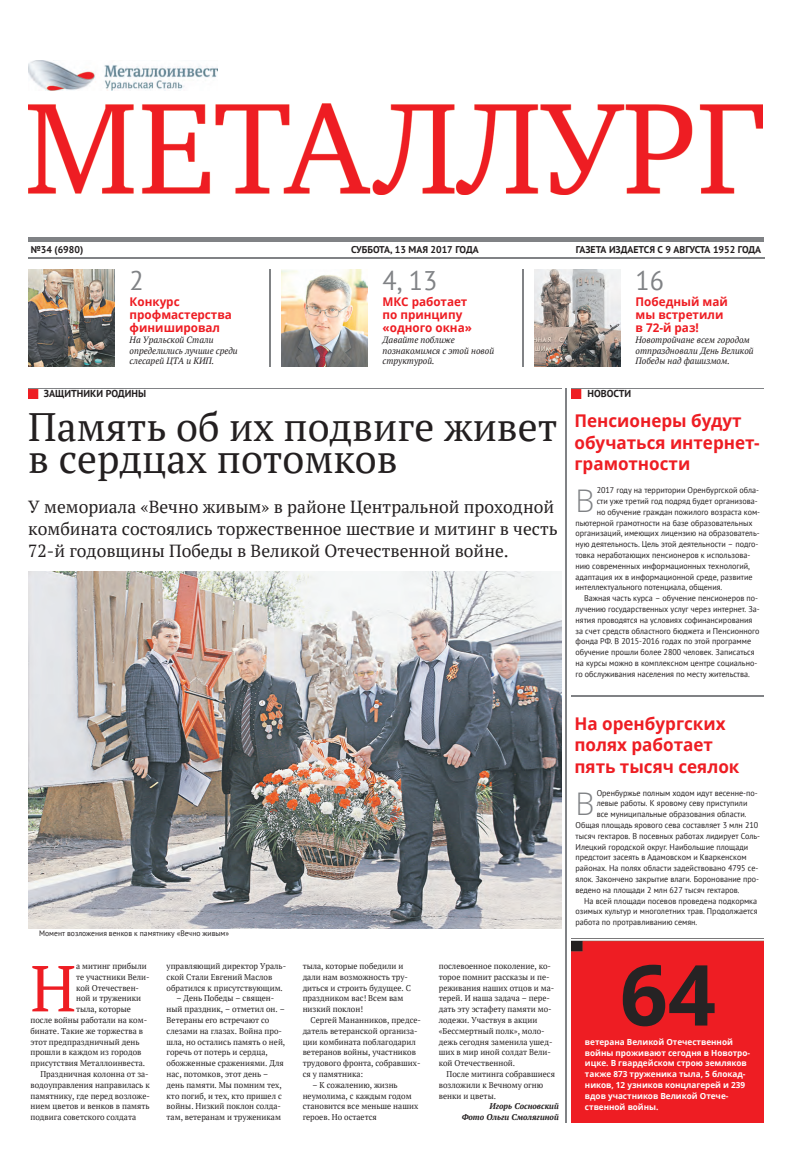
<style>
.page{position:relative;width:794px;height:1157px;background:#fff}
.page>*{position:absolute;margin:0;border:0;box-sizing:border-box;transform-origin:0 0}
.t1{font:700 84.2px "Open Sans";color:#262324}
.t2{font:64.8px "PT Serif";color:#ee1d23;scale:.96 1}
.t3{font:39.6px/32.4px "PT Serif";color:#231f20}
.t4{font:31.2px "Open Sans";color:#808285;scale:.96 1}
.t5{font:26.9px "PT Sans";color:#808285}
.t6{font:17.5px/21.6px "PT Serif";color:#231f20}
.t7{font:700 17.5px/21.6px "Open Sans";color:#ee1d23}
.t8{font:700 12px/13.2px "Open Sans";color:#ee1d23}
.t9{font:700 10.1px "PT Sans";color:#231f20}
.t10{font:700 9.8px "PT Sans";color:#231f20}
.t11{font:italic 9.1px/10.8px "PT Serif";color:#231f20}
.t12{font:8.4px/10.8px "PT Serif";color:#231f20;scale:.96 1}
.t13{font:8.4px "PT Sans";color:#231f20;scale:.96 1}
.t14{font:700 8.4px/10.8px "Open Sans";color:#fff}
.t15{font:italic 700 8.4px/10.8px "PT Serif";color:#231f20;text-align:right;scale:.96 1}
.t16{font:7.9px "PT Sans";color:#231f20;scale:.96 1}
</style>
<div class="page">
<hr style="left:28px;top:258px;width:736px;height:1px;background:#bfbfbf">
<img style="left:28px;top:60px;width:190px;height:30px">
<img style="left:28px;top:104px;width:735px;height:90px">
<div style="left:28px;top:237px;width:736px;height:5px;background:#808285"></div>
<hr style="left:270px;top:269px;width:1px;height:97px;background:#bfbfbf">
<img style="left:28px;top:269px;width:87px;height:97px">
<hr style="left:522px;top:269px;width:1px;height:97px;background:#bfbfbf">
<img style="left:281px;top:269px;width:87px;height:97px">
<img style="left:534px;top:269px;width:87px;height:97px">
<img style="left:28px;top:388px;width:533px;height:11px">
<img style="left:28px;top:572px;width:533px;height:356px">
<hr style="left:565px;top:388px;width:1px;height:734px;background:#bfbfbf">
<hr style="left:572px;top:695px;width:192px;height:1px;background:#bfbfbf">
<img style="left:572px;top:388px;width:192px;height:11px">
<div style="left:572px;top:940px;width:192px;height:182px;background:#ee1d23"></div>
<p class="t10" style="left:31px;top:245px;width:54px">№34 (6980)</p>
<p class="t10" style="left:351px;top:245px;width:129px">СУББОТА, 13 МАЯ 2017 ГОДА</p>
<p class="t10" style="left:576px;top:245px;width:187px">ГАЗЕТА ИЗДАЕТСЯ С 9 АВГУСТА 1952 ГОДА</p>
<h3 class="t5" style="left:130px;top:266px;width:16px">2</h3>
<h3 class="t8" style="left:130px;top:294px;width:104px">Конкурс профмастерства финишировал</h3>
<p class="t11" style="left:130px;top:334px;width:110px">На Уральской Стали определились лучшие среди слесарей ЦТА и КИП.</p>
<h3 class="t5" style="left:383px;top:266px;width:56px">4, 13</h3>
<h3 class="t8" style="left:383px;top:294px;width:91px">МКС работает по принципу «одного окна»</h3>
<p class="t11" style="left:383px;top:334px;width:113px">Давайте поближе познакомимся с этой новой структурой.</p>
<h3 class="t5" style="left:636px;top:266px;width:30px">16</h3>
<h3 class="t8" style="left:636px;top:294px;width:94px">Победный май мы встретили в 72-й раз!</h3>
<p class="t11" style="left:636px;top:334px;width:120px">Новотройчане всем городом отпраздновали День Великой<br>Победы над фашизмом.</p>
<p class="t9" style="left:44px;top:388px;width:104px">ЗАЩИТНИКИ РОДИНЫ</p>
<h3 class="t3" style="left:28px;top:410px;width:531px">Память об их подвиге живет в сердцах потомков</h3>
<h3 class="t6" style="left:28px;top:496px;width:531px">У мемориала «Вечно живым» в районе Центральной проходной комбината состоялись торжественное шествие и митинг в честь<br>72-й годовщины Победы в Великой Отечественной войне.</h3>
<p class="t16" style="left:39px;top:929px;width:199px">Момент возложения венков к памятнику «Вечно живым»</p>
<h2 class="t2" style="left:31px;top:945px;width:49px">Н</h2>
<p class="t12" style="left:76px;top:960px;width:75px">а митинг прибыли</p>
<p class="t12" style="left:167px;top:960px;width:126px">управляющий директор Ураль&shy;ской Стали Евгений Маслов обратился к присутствующим.</p>
<p class="t12" style="left:167px;top:993px;width:125px;text-indent:10px">– День Победы – священ&shy;ный праздник, – отметил он. –<br>Ветераны его встречают со слезами на глазах. Война про&shy;шла, но остались память о ней, горечь от потерь и сердца, обожженные сражениями. Для нас, потомков, этот день – день памяти. Мы помним тех, кто погиб, и тех, кто пришел с войны. Низкий поклон солда&shy;там, ветеранам и труженикам</p>
<p class="t12" style="left:76px;top:971px;width:78px">те участники Вели-</p>
<p class="t12" style="left:76px;top:982px;width:67px">кой Отечествен-</p>
<p class="t12" style="left:76px;top:993px;width:69px">ной и труженики</p>
<p class="t12" style="left:76px;top:1004px;width:59px">тыла, которые</p>
<p class="t12" style="left:31px;top:1014px;width:123px">после войны работали на ком-</p>
<p class="t12" style="left:31px;top:1025px;width:119px">бинате. Такие же торжества в</p>
<p class="t12" style="left:31px;top:1036px;width:115px">этот предпраздничный день</p>
<p class="t12" style="left:31px;top:1047px;width:117px">прошли в каждом из городов</p>
<p class="t12" style="left:31px;top:1058px;width:121px">присутствия Металлоинвеста.</p>
<p class="t12" style="left:40px;top:1068px;width:114px">Праздничная колонна от за-</p>
<p class="t12" style="left:31px;top:1079px;width:126px">водоуправления направилась к</p>
<p class="t12" style="left:31px;top:1090px;width:126px">памятнику, где перед возложе-</p>
<p class="t12" style="left:31px;top:1101px;width:126px">нием цветов и венков в память</p>
<p class="t12" style="left:31px;top:1112px;width:112px">подвига советского солдата</p>
<p class="t12" style="left:303px;top:960px;width:114px">тыла, которые победили и дали нам возможность тру&shy;диться и строить будущее. С праздником вас! Всем вам низкий поклон!</p>
<p class="t12" style="left:303px;top:1014px;width:125px;text-indent:8px">Сергей Мананников, предсе&shy;датель ветеранской организа&shy;ции комбината поблагодарил ветеранов войны, участников трудового фронта, собравших&shy;ся у памятника:</p>
<p class="t12" style="left:303px;top:1079px;width:122px;text-indent:10px">– К сожалению, жизнь неумолима, с каждым годом становится все меньше наших героев. Но остается</p>
<p class="t12" style="left:439px;top:960px;width:122px">послевоенное поколение, ко&shy;торое помнит рассказы и пе&shy;реживания наших отцов и ма&shy;терей. И наша задача – пере&shy;дать эту эстафету памяти мо&shy;лодежи. Участвуя в акции «Бессмертный полк», моло&shy;дежь сегодня заменила ушед&shy;ших в мир иной солдат Вели&shy;кой Отечественной.</p>
<p class="t12" style="left:439px;top:1068px;width:123px;text-indent:8px">После митинга собравшиеся возложили к Вечному огню венки и цветы.</p>
<p class="t15" style="left:462px;top:1101px;width:103px">Игорь Сосновский<br>Фото Ольги Смолягиной</p>
<p class="t9" style="left:588px;top:388px;width:45px">НОВОСТИ</p>
<h3 class="t7" style="left:574px;top:410px;width:187px">Пенсионеры будут обучаться интернет&shy;грамотности</h3>
<h3 class="t4" style="left:576px;top:479px;width:21px">В</h3>
<p class="t13" style="left:597px;top:486px;width:171px">2017 году на территории Оренбургской обла-</p>
<p class="t13" style="left:597px;top:497px;width:169px">сти уже третий год подряд будет организова-</p>
<p class="t13" style="left:597px;top:507px;width:172px">но обучение граждан пожилого возраста ком-</p>
<p class="t13" style="left:576px;top:518px;width:186px">пьютерной грамотности на базе образовательных</p>
<p class="t13" style="left:576px;top:529px;width:193px">организаций, имеющих лицензию на образователь-</p>
<p class="t13" style="left:576px;top:540px;width:192px">ную деятельность. Цель этой деятельности – подго-</p>
<p class="t13" style="left:576px;top:551px;width:184px">товка неработающих пенсионеров к использова-</p>
<p class="t13" style="left:576px;top:561px;width:183px">нию современных информационных технологий,</p>
<p class="t13" style="left:576px;top:572px;width:186px">адаптация их в информационной среде, развитие</p>
<p class="t13" style="left:576px;top:583px;width:154px">интеллектуального потенциала, общения.</p>
<p class="t13" style="left:584px;top:594px;width:183px">Важная часть курса – обучение пенсионеров по-</p>
<p class="t13" style="left:576px;top:605px;width:193px">лучению государственных услуг через интернет. За-</p>
<p class="t13" style="left:576px;top:615px;width:186px">нятия проводятся на условиях софинансирования</p>
<p class="t13" style="left:576px;top:626px;width:193px">за счет средств областного бюджета и Пенсионного</p>
<p class="t13" style="left:576px;top:637px;width:184px">фонда РФ. В 2015-2016 годах по этой программе</p>
<p class="t13" style="left:576px;top:648px;width:188px">обучение прошли более 2800 человек. Записаться</p>
<p class="t13" style="left:576px;top:659px;width:191px">на курсы можно в комплексном центре социально-</p>
<p class="t13" style="left:576px;top:669px;width:183px">го обслуживания населения по месту жительства.</p>
<h3 class="t7" style="left:574px;top:712px;width:167px">На оренбургских полях работает пять тысяч сеялок</h3>
<h3 class="t4" style="left:576px;top:781px;width:21px">В</h3>
<p class="t13" style="left:597px;top:788px;width:169px">Оренбуржье полным ходом идут весенне-по-</p>
<p class="t13" style="left:597px;top:799px;width:159px">левые работы. К яровому севу приступили</p>
<p class="t13" style="left:597px;top:810px;width:158px">все муниципальные образования области.</p>
<p class="t13" style="left:576px;top:821px;width:192px">Общая площадь ярового сева составляет 3 млн 210</p>
<p class="t13" style="left:576px;top:831px;width:194px">тысяч гектаров. В посевных работах лидирует Соль-</p>
<p class="t13" style="left:576px;top:842px;width:181px">Илецкий городской округ. Наибольшие площади</p>
<p class="t13" style="left:576px;top:853px;width:180px">предстоит засеять в Адамовском и Кваркенском</p>
<p class="t13" style="left:576px;top:864px;width:192px">районах. На полях области задействовано 4795 се-</p>
<p class="t13" style="left:576px;top:875px;width:193px">ялок. Закончено закрытие влаги. Боронование про-</p>
<p class="t13" style="left:576px;top:885px;width:172px">ведено на площади 2 млн 627 тысяч гектаров.</p>
<p class="t13" style="left:584px;top:896px;width:182px">На всей площади посевов проведена подкормка</p>
<p class="t13" style="left:576px;top:907px;width:191px">озимых культур и многолетних трав. Продолжается</p>
<p class="t13" style="left:576px;top:918px;width:128px">работа по протравливанию семян.</p>
<h1 class="t1" style="left:620px;top:936px;width:98px">64</h1>
<p class="t14" style="left:585px;top:1047px;width:167px">войны проживают сегодня в Новотро&shy;ицке. В гвардейском строю земляков также 873 труженика тыла, 5 блокад&shy;ников, 12 узников концлагерей и 239 вдов участников Великой Отече&shy;ственной войны.</p>
<p class="t14" style="left:585px;top:1036px;width:149px">ветерана Великой Отечественной</p>
</div>
